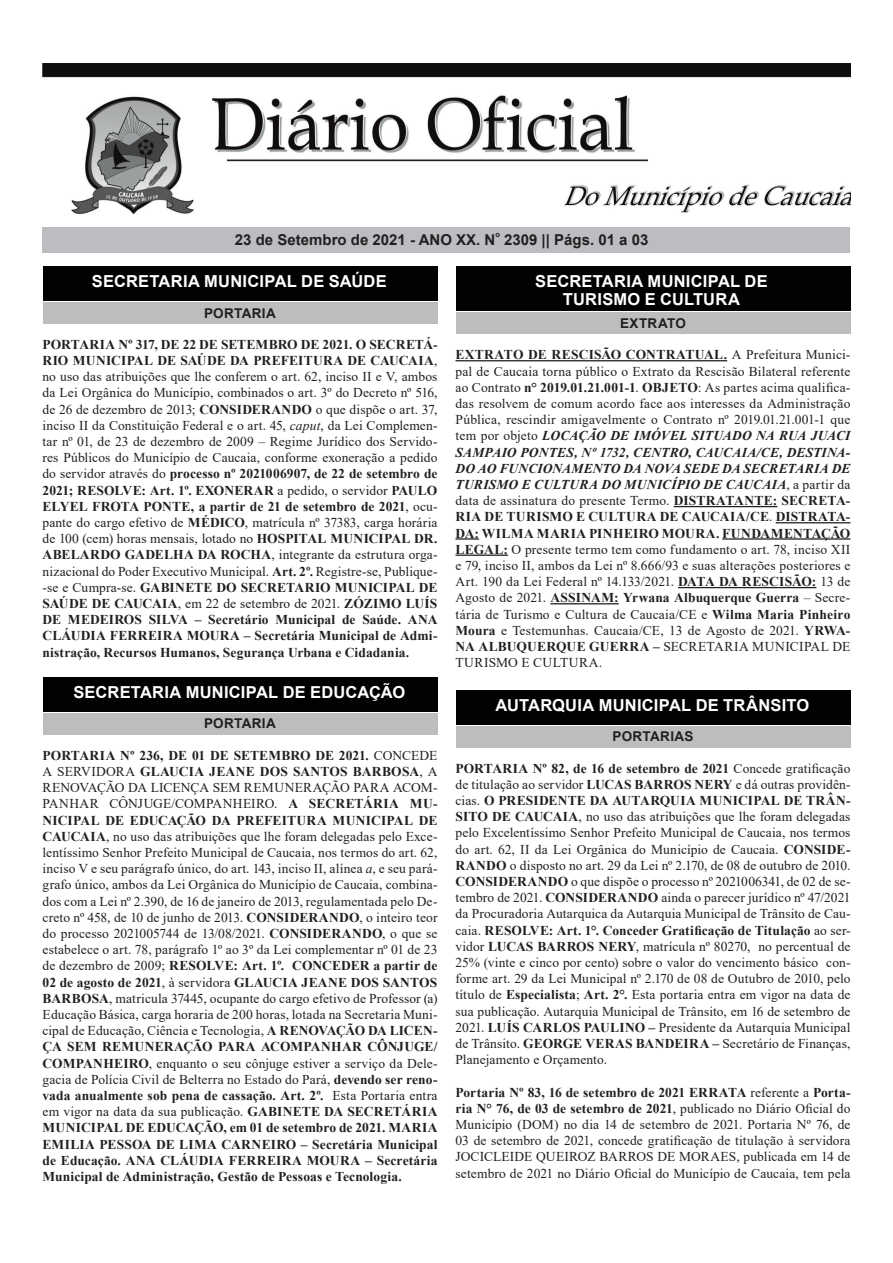
<style>
.page{position:relative;width:893px;height:1263px;background:#fff}
.page>*{position:absolute;margin:0;border:0;box-sizing:border-box;transform-origin:0 0}
.titulo_1{font:700 16.5px "Arial";letter-spacing:.015em;color:#fff}
.identificacao_dom{font:700 15px "Arial";color:#231f20}
.texto_corrido{font:13.5px/16.2px "Times New Roman";letter-spacing:.01em;color:#231f20;text-align:justify}
.titulo_2{font:700 13.5px "Arial";letter-spacing:.025em;color:#231f20}
.identificacao_dom-2{font:700 7.5px "Arial";color:#231f20}
.s1{font-weight:700}
.s2{font-style:italic}
.s3{font-weight:700;font-style:italic}
</style>
<div class="page">
<div style="left:43px;top:227px;width:807px;height:26px;background:#bcbdc0"></div>
<img style="left:43px;top:64px;width:807px;height:151px">
<div style="left:43px;top:266px;width:394px;height:34px;background:#020205"></div>
<div style="left:456px;top:690px;width:394px;height:34px;background:#020205"></div>
<div style="left:43px;top:677px;width:394px;height:34px;background:#020205"></div>
<div style="left:43px;top:302px;width:394px;height:22px;background:#bbbdbe"></div>
<div style="left:456px;top:726px;width:394px;height:21px;background:#bbbdbe"></div>
<div style="left:43px;top:713px;width:394px;height:21px;background:#bbbdbe"></div>
<div style="left:456px;top:266px;width:394px;height:45px;background:#020205"></div>
<div style="left:456px;top:313px;width:394px;height:21px;background:#bbbdbe"></div>
<hr style="left:455px;top:360px;width:272px;height:1px;background:#231f20">
<hr style="left:674px;top:506px;width:103px;height:1px;background:#231f20">
<hr style="left:776px;top:522px;width:74px;height:1px;background:#231f20">
<hr style="left:455px;top:538px;width:24px;height:2px;background:#231f20">
<hr style="left:722px;top:538px;width:128px;height:2px;background:#231f20">
<hr style="left:455px;top:554px;width:53px;height:2px;background:#231f20">
<hr style="left:678px;top:587px;width:138px;height:1px;background:#231f20">
<hr style="left:550px;top:603px;width:69px;height:1px;background:#231f20">
<p class="identificacao_dom" style="left:235px;top:229px;width:262px">23 de Setembro de 2021 - ANO XX. N</p>
<p class="identificacao_dom-2" style="left:495px;top:229px;width:6px">o</p>
<p class="identificacao_dom" style="left:504px;top:229px;width:146px">2309 || Págs. 01 a 03</p>
<p class="titulo_1" style="left:92px;top:269px;width:296px">SECRETARIA MUNICIPAL DE SAÚDE</p>
<p class="titulo_2" style="left:204px;top:303px;width:73px">PORTARIA</p>
<p class="texto_corrido" style="left:43px;top:336px;width:396px"><span class="s1">PORTARIA Nº 317, DE 22 DE SETEMBRO DE 2021. O SECRETÁ-RIO MUNICIPAL DE SAÚDE DA PREFEITURA DE CAUCAIA</span>, no uso das atribuições que lhe conferem o art. 62, inciso II e V, ambos da Lei Orgânica do Município, combinados o art. 3º do Decreto nº 516, de 26 de dezembro de 2013; <span class="s1">CONSIDERANDO</span> o que dispõe o art. 37, inciso II da Constituição Federal e o art. 45, <span class="s2">caput</span>, da Lei Complemen&shy;tar nº 01, de 23 de dezembro de 2009 – Regime Jurídico dos Servido&shy;res Públicos do Município de Caucaia, conforme exoneração a pedido do servidor através do <span class="s1">processo nº 2021006907, de 22 de setembro de 2021; RESOLVE: Art. 1º. EXONERAR</span> a pedido, o servidor <span class="s1">PAULO ELYEL FROTA PONTE, a partir de 21 de setembro de 2021</span>, ocu&shy;pante do cargo efetivo de <span class="s1">MÉDICO</span>, matrícula nº 37383, carga horária de 100 (cem) horas mensais, lotado no <span class="s1">HOSPITAL MUNICIPAL DR.<br>ABELARDO GADELHA DA ROCHA</span>, integrante da estrutura orga&shy;nizacional do Poder Executivo Municipal. <span class="s1">Art. 2º.</span> Registre-se, Publique--se e Cumpra-se. <span class="s1">GABINETE DO SECRETARIO MUNICIPAL DE SAÚDE DE CAUCAIA</span>, em 22 de setembro de 2021. <span class="s1">ZÓZIMO LUÍS DE MEDEIROS SILVA – Secretário Municipal de Saúde. ANA CLÁUDIA FERREIRA MOURA – Secretária Municipal de Admi&shy;nistração, Recursos Humanos, Segurança Urbana e Cidadania.</span></p>
<p class="titulo_1" style="left:73px;top:680px;width:333px">SECRETARIA MUNICIPAL DE EDUCAÇÃO</p>
<p class="titulo_2" style="left:204px;top:714px;width:73px">PORTARIA</p>
<p class="texto_corrido" style="left:43px;top:747px;width:396px"><span class="s1">PORTARIA Nº 236, DE 01 DE SETEMBRO DE 2021.</span> CONCEDE A SERVIDORA <span class="s1">GLAUCIA JEANE DOS SANTOS BARBOSA</span>, A RENOVAÇÃO DA LICENÇA SEM REMUNERAÇÃO PARA ACOM-PANHAR CÔNJUGE/COMPANHEIRO. <span class="s1">A SECRETÁRIA MU-NICIPAL DE EDUCAÇÃO DA PREFEITURA MUNICIPAL DE CAUCAIA</span>, no uso das atribuições que lhe foram delegadas pelo Exce&shy;lentíssimo Senhor Prefeito Municipal de Caucaia, nos termos do art. 62, inciso V e seu parágrafo único, do art. 143, inciso II, alínea <span class="s2">a</span>, e seu pará&shy;grafo único, ambos da Lei Orgânica do Município de Caucaia, combina&shy;dos com a Lei nº 2.390, de 16 de janeiro de 2013, regulamentada pelo De&shy;creto nº 458, de 10 de junho de 2013. <span class="s1">CONSIDERANDO</span>, o inteiro teor do processo 2021005744 de 13/08/2021. <span class="s1">CONSIDERANDO</span>, o que se estabelece o art. 78, parágrafo 1º ao 3º da Lei complementar nº 01 de 23 de dezembro de 2009; <span class="s1">RESOLVE: Art. 1º. CONCEDER a partir de 02 de agosto de 2021</span>, à servidora <span class="s1">GLAUCIA JEANE DOS SANTOS BARBOSA</span>, matricula 37445, ocupante do cargo efetivo de Professor (a)<br>Educação Básica, carga horaria de 200 horas, lotada na Secretaria Muni&shy;cipal de Educação, Ciência e Tecnologia, <span class="s1">A RENOVAÇÃO DA LICEN-ÇA SEM REMUNERAÇÃO PARA ACOMPANHAR CÔNJUGE/ COMPANHEIRO</span>, enquanto o seu cônjuge estiver a serviço da Dele&shy;gacia de Polícia Civil de Belterra no Estado do Pará, <span class="s1">devendo ser reno&shy;vada anualmente sob pena de cassação. Art. 2º.</span> Esta Portaria entra em vigor na data da sua publicação. <span class="s1">GABINETE DA SECRETÁRIA MUNICIPAL DE EDUCAÇÃO, em 01 de setembro de 2021. MARIA EMILIA PESSOA DE LIMA CARNEIRO – Secretária Municipal de Educação. ANA CLÁUDIA FERREIRA MOURA – Secretária Municipal de Administração, Gestão de Pessoas e Tecnologia.</span></p>
<p class="titulo_1" style="left:535px;top:269px;width:234px">SECRETARIA MUNICIPAL DE</p>
<p class="titulo_1" style="left:563px;top:287px;width:179px">TURISMO E CULTURA</p>
<p class="titulo_2" style="left:620px;top:314px;width:68px">EXTRATO</p>
<p class="texto_corrido" style="left:455px;top:346px;width:396px"><span class="s1">EXTRATO DE RESCISÃO CONTRATUAL.</span> A Prefeitura Munici&shy;pal de Caucaia torna público o Extrato da Rescisão Bilateral referente ao Contrato <span class="s1">n° 2019.01.21.001-1</span>. <span class="s1">OBJETO</span>: As partes acima qualifica&shy;das resolvem de comum acordo face aos interesses da Administração Pública, rescindir amigavelmente o Contrato nº 2019.01.21.001-1 que tem por objeto <span class="s3">LOCAÇÃO DE IMÓVEL SITUADO NA RUA JUACI SAMPAIO PONTES, Nº 1732, CENTRO, CAUCAIA/CE, DESTINA-DO AO FUNCIONAMENTO DA NOVA SEDE DA SECRETARIA DE TURISMO E CULTURA DO MUNICÍPIO DE CAUCAIA</span>, a partir da data de assinatura do presente Termo. <span class="s1">DISTRATANTE: SECRETA-RIA DE TURISMO E CULTURA DE CAUCAIA/CE</span>. <span class="s1">DISTRATA-DA: WILMA MARIA PINHEIRO MOURA. FUNDAMENTAÇÃO LEGAL:</span> O presente termo tem como fundamento o art. 78, inciso XII e 79, inciso II, ambos da Lei nº 8.666/93 e suas alterações posteriores e Art. 190 da Lei Federal nº 14.133/2021. <span class="s1">DATA DA RESCISÃO:</span> 13 de Agosto de 2021. <span class="s1">ASSINAM: Yrwana Albuquerque Guerra</span> – Secre&shy;tária de Turismo e Cultura de Caucaia/CE e <span class="s1">Wilma Maria Pinheiro Moura</span> e Testemunhas. Caucaia/CE, 13 de Agosto de 2021. <span class="s1">YRWA-NA ALBUQUERQUE GUERRA –</span> SECRETARIA MUNICIPAL DE TURISMO E CULTURA.</p>
<p class="titulo_1" style="left:495px;top:693px;width:316px">AUTARQUIA MUNICIPAL DE TRÂNSITO</p>
<p class="titulo_2" style="left:612px;top:727px;width:82px">PORTARIAS</p>
<p class="texto_corrido" style="left:456px;top:759px;width:397px"><span class="s1">PORTARIA Nº 82, de 16 de setembro de 2021</span> Concede gratificação de titulação ao servidor <span class="s1">LUCAS BARROS NERY</span> e dá outras providên&shy;cias. <span class="s1">O PRESIDENTE DA AUTARQUIA MUNICIPAL DE TRÂN-SITO DE CAUCAIA</span>, no uso das atribuições que lhe foram delegadas pelo Excelentíssimo Senhor Prefeito Municipal de Caucaia, nos termos do art. 62, II da Lei Orgânica do Município de Caucaia. <span class="s1">CONSIDE-RANDO</span> o disposto no art. 29 da Lei nº 2.170, de 08 de outubro de 2010.<br><span class="s1">CONSIDERANDO</span> o que dispõe o processo nº 2021006341, de 02 de se&shy;tembro de 2021. <span class="s1">CONSIDERANDO</span> ainda o parecer jurídico nº 47/2021 da Procuradoria Autarquica da Autarquia Municipal de Trânsito de Cau&shy;caia. <span class="s1">RESOLVE: Art. 1°. Conceder Gratificação de Titulação</span> ao ser&shy;vidor <span class="s1">LUCAS BARROS NERY</span>, matrícula nº 80270, no percentual de 25% (vinte e cinco por cento) sobre o valor do vencimento básico con&shy;forme art. 29 da Lei Municipal nº 2.170 de 08 de Outubro de 2010, pelo título de <span class="s1">Especialista</span>; <span class="s1">Art. 2°.</span> Esta portaria entra em vigor na data de sua publicação. Autarquia Municipal de Trânsito, em 16 de setembro de 2021. <span class="s1">LUÍS CARLOS PAULINO –</span> Presidente da Autarquia Municipal de Trânsito. <span class="s1">GEORGE VERAS BANDEIRA –</span> Secretário de Finanças, Planejamento e Orçamento.</p>
<p class="texto_corrido" style="left:456px;top:1083px;width:396px"><span class="s1">Portaria Nº 83, 16 de setembro de 2021 ERRATA</span> referente a <span class="s1">Porta&shy;ria N° 76, de 03 de setembro de 2021</span>, publicado no Diário Oficial do Município (DOM) no dia 14 de setembro de 2021. Portaria Nº 76, de 03 de setembro de 2021, concede gratificação de titulação à servidora JOCICLEIDE QUEIROZ BARROS DE MORAES, publicada em 14 de setembro de 2021 no Diário Oficial do Município de Caucaia, tem pela</p>
</div>
